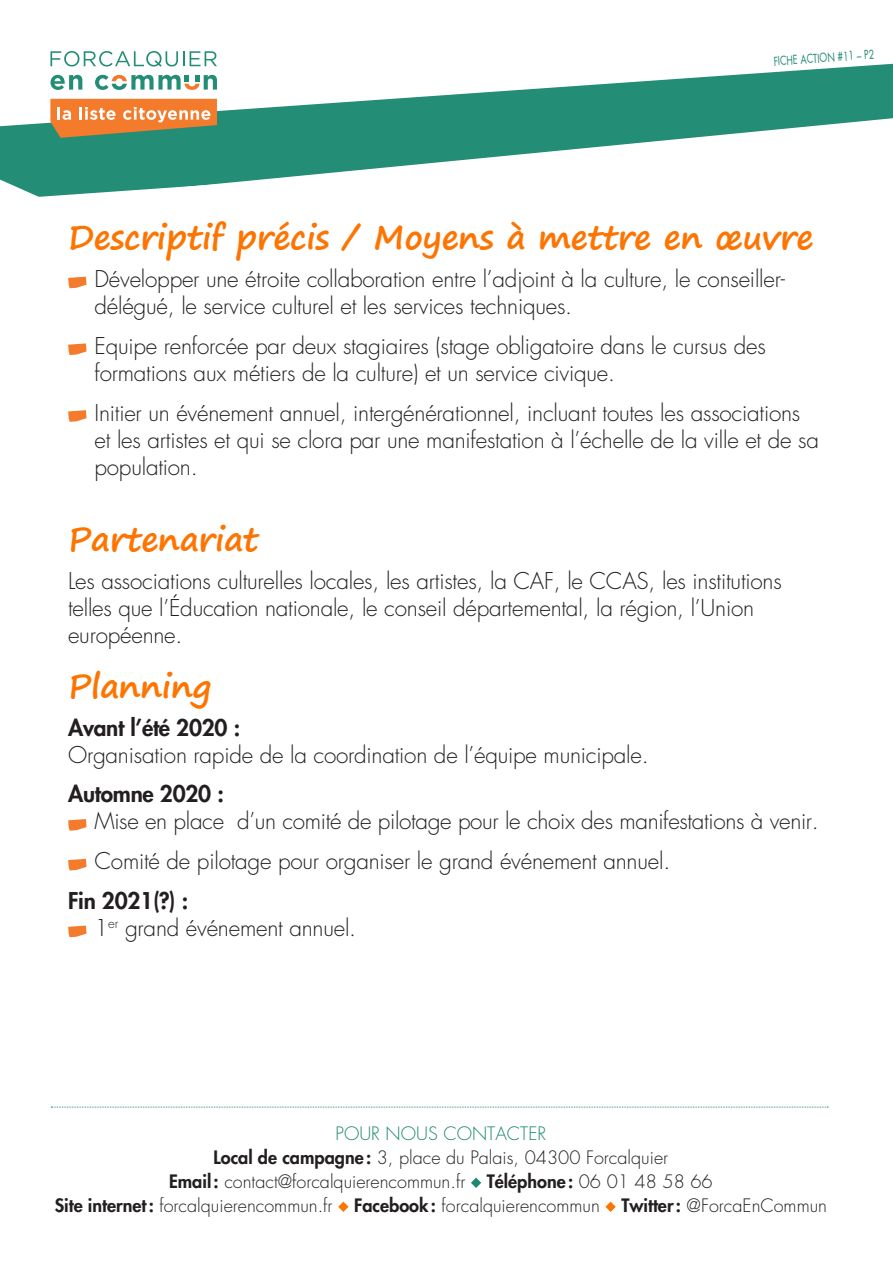
<style>
.page{position:relative;width:893px;height:1263px;background:#fff}
.page>*{position:absolute;margin:0;border:0;box-sizing:border-box;transform-origin:0 0}
.Soustitres{font:700 33px "Segoe Print";letter-spacing:-.01em;color:#fd7400}
.Texte{font:300 22.5px/27px "Futura Std";letter-spacing:-.01em;color:#231f20}
.t1{font:300 18px "Futura Std";color:#231f20}
.t2{font:300 18px "Futura Std";color:#1f8970}
.t3{font:12px "Futura Std";color:#1f8970;scale:.75 1}
.s1{font-weight:800}
</style>
<div class="page">
<svg style="left:0;top:63px;width:893px;height:134px"></svg>
<svg style="left:50px;top:75px;width:32px;height:15px"></svg>
<svg style="left:50px;top:51px;width:167px;height:16px"></svg>
<svg style="left:50px;top:99px;width:167px;height:39px"></svg>
<svg style="left:95px;top:75px;width:122px;height:15px"></svg>
<svg style="left:471px;top:1177px;width:10px;height:11px"></svg>
<svg style="left:338px;top:1201px;width:10px;height:11px"></svg>
<svg style="left:605px;top:1201px;width:11px;height:11px"></svg>
<svg style="left:51px;top:1107px;width:777px;height:1px"></svg>
<svg style="left:68px;top:277px;width:19px;height:11px"></svg>
<svg style="left:68px;top:343px;width:19px;height:12px"></svg>
<svg style="left:68px;top:410px;width:19px;height:12px"></svg>
<svg style="left:68px;top:819px;width:19px;height:12px"></svg>
<svg style="left:68px;top:859px;width:19px;height:11px"></svg>
<svg style="left:68px;top:925px;width:19px;height:12px"></svg>
<p class="t3" style="left:773px;top:54px;width:136px;rotate:-4deg">FICHE ACTION #11 – P2</p>
<p class="Soustitres" style="left:68px;top:207px;width:747px">Descriptif précis / Moyens à mettre en œuvre</p>
<p class="Texte" style="left:95px;top:266px;width:692px">Développer une étroite collaboration entre l’adjoint à la culture, le conseiller&shy;délégué, le service culturel et les services techniques.</p>
<p class="Texte" style="left:95px;top:333px;width:673px">Equipe renforcée par deux stagiaires (stage obligatoire dans le cursus des formations aux métiers de la culture) et un service civique.</p>
<p class="Texte" style="left:95px;top:399px;width:726px">Initier un événement annuel, intergénérationnel, incluant toutes les associations et les artistes et qui se clora par une manifestation à l’échelle de la ville et de sa population.</p>
<p class="Soustitres" style="left:68px;top:509px;width:192px">Partenariat</p>
<p class="Texte" style="left:68px;top:568px;width:715px">Les associations culturelles locales, les artistes, la CAF, le CCAS, les institutions telles que l’Éducation nationale, le conseil départemental, la région, l’Union européenne.</p>
<p class="Soustitres" style="left:68px;top:656px;width:145px">Planning</p>
<p class="Texte" style="left:68px;top:715px;width:582px"><span class="s1">Avant l’été 2020 :<br></span>Organisation rapide de la coordination de l’équipe municipale.</p>
<p class="Texte" style="left:95px;top:781px;width:726px;text-indent:-26px"><span class="s1">Automne 2020 :<br></span>Mise en place d’un comité de pilotage pour le choix des manifestations à venir.</p>
<p class="Texte" style="left:95px;top:848px;width:577px">Comité de pilotage pour organiser le grand événement annuel.</p>
<p class="Texte" style="left:95px;top:888px;width:263px;text-indent:-26px"><span class="s1">Fin 2021(?) :<br></span>1<sup>er</sup> grand événement annuel.</p>
<p class="t2" style="left:336px;top:1122px;width:212px">POUR NOUS CONTACTER</p>
<p class="t1" style="left:214px;top:1146px;width:456px"><span class="s1">Local de campagne:</span> 3, place du Palais, 04300 Forcalquier</p>
<p class="t1" style="left:169px;top:1170px;width:545px"><span class="s1">Email:</span> contact@forcalquierencommun.fr <span class="s1">Téléphone:</span> 06 01 48 58 66</p>
<p class="t1" style="left:55px;top:1194px;width:774px"><span class="s1">Site internet:</span> forcalquierencommun.fr <span class="s1">Facebook:</span> forcalquierencommun <span class="s1">Twitter:</span> @ForcaEnCommun</p>
</div>
